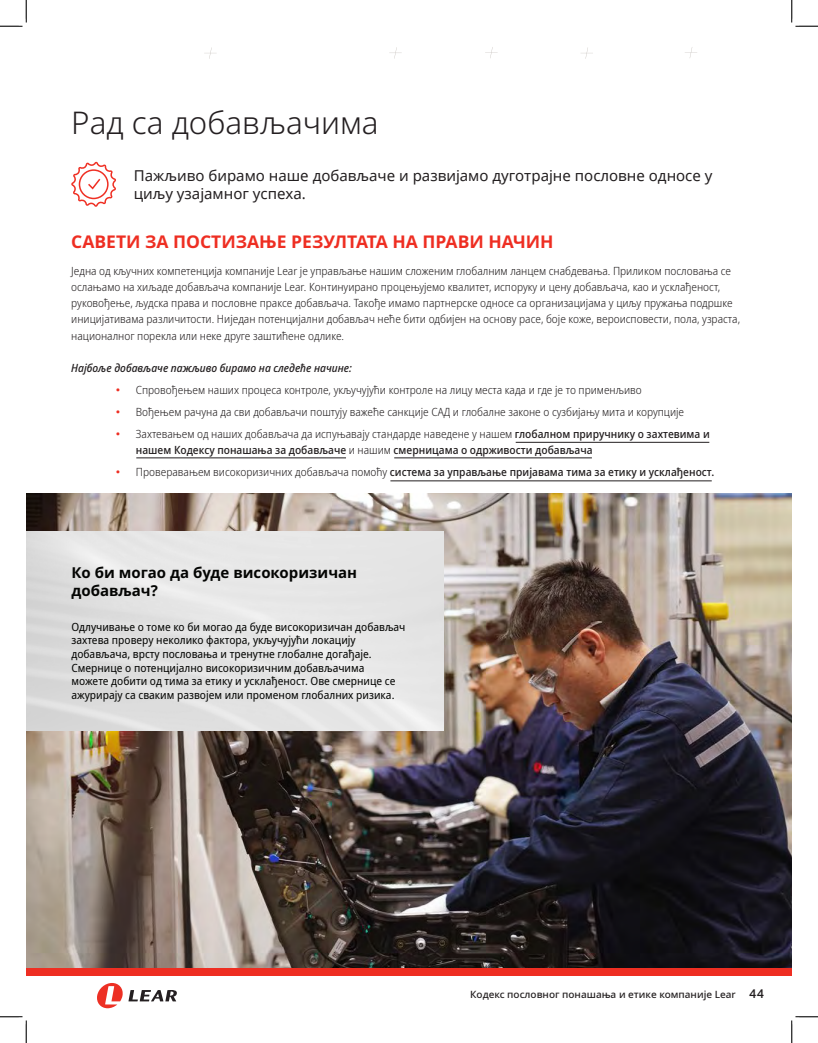
<style>
.page{position:relative;width:818px;height:1043px;background:#fff}
.page>*{position:absolute;margin:0;border:0;box-sizing:border-box;transform-origin:0 0}
.t1{font:300 31.25px "Noto Sans";color:#241f21}
.t2{font:700 17.5px "Noto Sans";color:#ee2e22}
.t3{font:15px/18px "Noto Sans";color:#231f20}
.t4{font:700 15px/18px "Noto Sans";color:#040503}
.t5{font:500 12.62px "Aktiv Grotesk";color:#231f20}
.t6{font:300 semi-condensed 11.25px/16.2px "Noto Sans";color:#231f20}
.t7{font:semi-condensed 11.25px/13.5px "Noto Sans";color:#040503}
.t8{font:500 semi-condensed 11.25px/16.2px "Noto Sans";color:#231f20}
.t9{font:italic 500 semi-condensed 11.25px "Noto Sans";color:#231f20}
.t10{font:500 10px "Noto Sans";color:#231f20}
.s1{font-family:"Aktiv Grotesk";font-stretch:normal;color:#ee2e22}
.s2{font-family:"Aktiv Grotesk";font-weight:300;font-stretch:normal;color:#ee2e22}
.s3{font-weight:300}
</style>
<div class="page">
<div style="left:26px;top:968px;width:765px;height:7px;background:#ee2e22"></div>
<svg style="left:97px;top:983px;width:80px;height:25px"></svg>
<img style="left:26px;top:493px;width:765px;height:475px">
<img style="left:26px;top:531px;width:417px;height:199px">
<svg style="left:71px;top:162px;width:45px;height:45px"></svg>
<hr style="left:390px;top:480px;width:321px;height:1px;background:#231f20">
<hr style="left:515px;top:442px;width:194px;height:1px;background:#231f20">
<hr style="left:136px;top:457px;width:210px;height:1px;background:#231f20">
<hr style="left:394px;top:457px;width:198px;height:1px;background:#231f20">
<svg style="left:204px;top:47px;width:12px;height:12px"></svg>
<svg style="left:389px;top:47px;width:13px;height:12px"></svg>
<svg style="left:485px;top:47px;width:12px;height:11px"></svg>
<svg style="left:581px;top:47px;width:12px;height:12px"></svg>
<svg style="left:685px;top:47px;width:12px;height:11px"></svg>
<svg style="left:0;top:0;width:27px;height:27px"></svg>
<svg style="left:0;top:1016px;width:27px;height:26px"></svg>
<svg style="left:791px;top:0;width:27px;height:27px"></svg>
<svg style="left:791px;top:1016px;width:27px;height:26px"></svg>
<p class="t1" style="left:71px;top:105px;width:309px">Рад са добављачима</p>
<p class="t3" style="left:134px;top:167px;width:580px">Пажљиво бирамо наше добављаче и развијамо дуготрајне пословне односе у циљу узајамног успеха.</p>
<p class="t2" style="left:71px;top:231px;width:484px">САВЕТИ ЗА ПОСТИЗАЊЕ РЕЗУЛТАТА НА ПРАВИ НАЧИН</p>
<p class="t6" style="left:71px;top:262px;width:670px">Једна од кључних компетенција компаније Lear је управљање нашим сложеним глобалним ланцем снабдевања. Приликом пословања се ослањамо на хиљаде добављача компаније Lear. Континуирано процењујемо квалитет, испоруку и цену добављача, као и усклађеност, руковођење, људска права и пословне праксе добављача. Такође имамо партнерске односе са организацијама у циљу пружања подршке иницијативама различитости. Ниједан потенцијални добављач неће бити одбијен на основу расе, боје коже, вероисповести, пола, узраста, националног порекла или неке друге заштићене одлике.</p>
<p class="t9" style="left:71px;top:360px;width:282px">Најбоље добављаче пажљиво бирамо на следеће начине:</p>
<p class="t6" style="left:116px;top:382px;width:527px"><span class="s1">•</span> Спровођењем наших процеса контроле, укључујући контроле на лицу места када и где је то применљиво</p>
<p class="t6" style="left:116px;top:404px;width:569px"><span class="s1">•</span> Вођењем рачуна да сви добављачи поштују важеће санкције САД и глобалне законе о сузбијању мита и корупције</p>
<p class="t8" style="left:136px;top:426px;width:575px;text-indent:-20px"><span class="s2">•</span> <span class="s3">Захтевањем од наших добављача да испуњавају стандарде наведене у нашем</span> глобалном приручнику о захтевима и нашем Кодексу понашања за добављаче <span class="s3">и нашим</span> смерницама о одрживости добављача</p>
<p class="t8" style="left:116px;top:464px;width:599px"><span class="s2">•</span> <span class="s3">Проверавањем високоризичних добављача помоћу</span> система за управљање пријавама тима за етику и усклађеност.</p>
<p class="t4" style="left:71px;top:564px;width:287px">Ко би могао да буде високоризичан добављач?</p>
<p class="t7" style="left:71px;top:620px;width:335px">Одлучивање о томе ко би могао да буде високоризичан добављач захтева проверу неколико фактора, укључујући локацију добављача, врсту пословања и тренутне глобалне догађаје.<br>Смернице о потенцијално високоризичним добављачима<br>можете добити од тима за етику и усклађеност. Ове смернице се ажурирају са сваким развојем или променом глобалних ризика.</p>
<p class="t10" style="left:470px;top:987px;width:267px">Кодекс пословног понашања и етике компаније Lear</p>
<p class="t5" style="left:749px;top:986px;width:16px">44</p>
</div>
